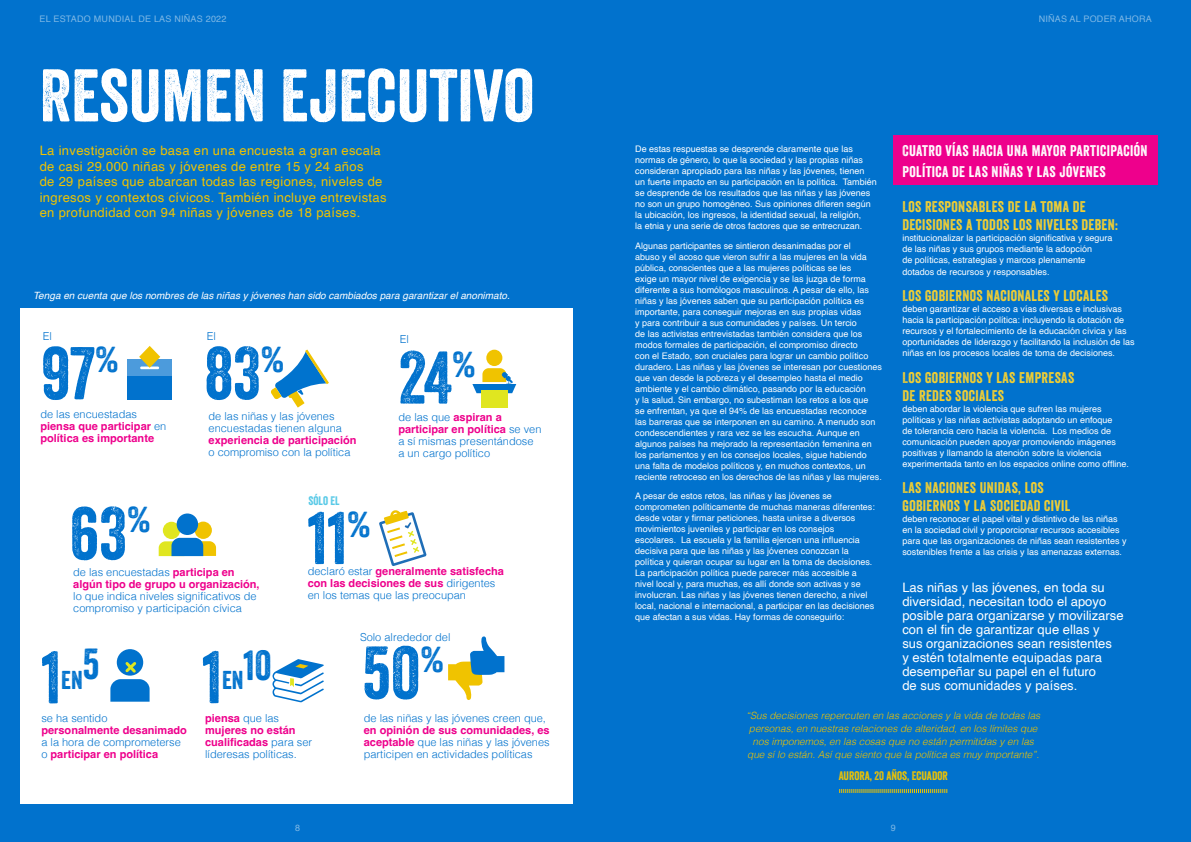
<style>
.page{position:relative;width:1191px;height:842px;background:#0172cd}
.page>*{position:absolute;margin:0;border:0;box-sizing:border-box;transform-origin:0 0}
.t1{font:72px "Veneer";color:#0172cd}
.t2{font:72px "Veneer";color:#fff}
.t3{font:25.1px "Veneer";color:#0172cd}
.t4{font:15px/18px "Veneer";letter-spacing:.025em;color:#f3cf32}
.t5{font:15px/20.4px "Veneer";letter-spacing:.025em;color:#fff}
.t6{font:13px/14px "Helvetica";color:#fff}
.t7{font:13px/15.6px "Helvetica";letter-spacing:.025em;color:#f0c300}
.t8{font:12px "Veneer";color:#f0c300}
.t9{font:12px "Veneer";color:#57c9e7}
.t10{font:300 11px/12px "Helvetica";color:#0172cd}
.t11{font:700 11px/12px "Helvetica";color:#ee008c}
.t12{font:italic 300 10px/13px "Helvetica";color:#f0c300;text-align:center}
.t13{font:italic 10px "Helvetica";color:#fff}
.t14{font:9px/11px "Helvetica";color:#fff}
.t15{font:9px "Helvetica";letter-spacing:.025em;color:#7fb8e5}
.s1{font-weight:300;color:#0172cd}
.s2{font-weight:700;color:#ee008c}
</style>
<div class="page">
<div style="left:20px;top:309px;width:553px;height:495px;background:#fff"></div>
<div style="left:893px;top:135px;width:265px;height:50px;background:#ee008c"></div>
<svg style="left:379px;top:510px;width:47px;height:56px"></svg>
<div style="left:163px;top:522px;width:17px;height:17px;background:#e0e620;border-radius:50%"></div>
<div style="left:195px;top:522px;width:17px;height:17px;background:#f0c300;border-radius:50%"></div>
<div style="left:177px;top:513px;width:21px;height:22px;background:#0172cd;border-radius:50%"></div>
<svg style="left:159px;top:538px;width:57px;height:18px"></svg>
<div style="left:127px;top:360px;width:45px;height:40px;background:#4c9bdc"></div>
<div style="left:127px;top:377px;width:45px;height:23px;background:#0172cd"></div>
<hr style="left:140px;top:366px;width:19px;height:3px;background:#fff">
<svg style="left:139px;top:346px;width:21px;height:22px"></svg>
<svg style="left:271px;top:350px;width:58px;height:57px"></svg>
<div style="left:486px;top:350px;width:16px;height:16px;background:#f0c300;border-radius:50%"></div>
<div style="left:481px;top:390px;width:26px;height:17px;background:#e0e620"></div>
<svg style="left:472px;top:368px;width:44px;height:25px"></svg>
<div style="left:117px;top:649px;width:26px;height:27px;background:#0172cd;border-radius:50%"></div>
<svg style="left:110px;top:659px;width:40px;height:43px"></svg>
<svg style="left:839px;top:789px;width:108px;height:4px"></svg>
<svg style="left:272px;top:659px;width:52px;height:43px"></svg>
<svg style="left:448px;top:636px;width:56px;height:64px"></svg>
<p class="t15" style="left:40px;top:12px;width:188px">EL ESTADO MUNDIAL DE LAS NIÑAS 2022</p>
<p class="t15" style="left:1038px;top:12px;width:114px">NIÑAS AL PODER AHORA</p>
<h1 class="t2" style="left:40px;top:52px;width:496px">RESUMEN EJECUTIVO</h1>
<p class="t7" style="left:40px;top:143px;width:348px">La investigación se basa en una encuesta a gran escala de casi 29.000 niñas y jóvenes de entre 15 y 24 años<br>de 29 países que abarcan todas las regiones, niveles de ingresos y contextos cívicos. También incluye entrevistas en profundidad con 94 niñas y jóvenes de 18 países.</p>
<p class="t13" style="left:33px;top:288px;width:478px">Tenga en cuenta que los nombres de las niñas y jóvenes han sido cambiados para garantizar el anonimato.</p>
<p class="t10" style="left:43px;top:329px;width:11px">El</p>
<p class="t10" style="left:207px;top:329px;width:11px">El</p>
<p class="t10" style="left:400px;top:332px;width:11px">El</p>
<h1 class="t1" style="left:41px;top:329px;width:245px">97<sup>%</sup> 83<sup>%</sup></h1>
<h1 class="t1" style="left:398px;top:334px;width:79px">24<sup>%</sup></h1>
<p class="t11" style="left:40px;top:409px;width:127px"><span class="s1">de las encuestadas </span>piensa que participar <span class="s1">en </span>política es importante</p>
<p class="t10" style="left:209px;top:410px;width:135px">de las niñas y las jóvenes encuestadas tienen alguna</p>
<p class="t11" style="left:209px;top:436px;width:149px">experiencia de participación</p>
<p class="t10" style="left:209px;top:446px;width:143px">o compromiso con la política</p>
<h1 class="t1" style="left:70px;top:490px;width:82px">63<sup>%</sup></h1>
<h3 class="t9" style="left:308px;top:493px;width:33px">SÓLO EL</h3>
<h1 class="t1" style="left:308px;top:494px;width:65px">11<sup>%</sup></h1>
<p class="t10" style="left:398px;top:410px;width:145px">de las que <span class="s2">aspiran a participar en política</span> se ven a sí mismas presentándose a un cargo político</p>
<p class="t11" style="left:73px;top:568px;width:188px"><span class="s1">de las encuestadas</span> participa en algún tipo de grupo u organización,</p>
<p class="t10" style="left:73px;top:590px;width:185px">lo que indica niveles significativos de compromiso y participación cívica</p>
<p class="t10" style="left:308px;top:564px;width:198px">declaró estar <span class="s2">generalmente satisfecha con las decisiones de sus</span> dirigentes en los temas que las preocupan</p>
<p class="t10" style="left:360px;top:630px;width:92px">Solo alrededor del</p>
<h1 class="t1" style="left:41px;top:633px;width:21px">1</h1>
<h2 class="t3" style="left:61px;top:665px;width:40px">EN<sup>5</sup></h2>
<h1 class="t1" style="left:362px;top:629px;width:83px">50<sup>%</sup></h1>
<h1 class="t1" style="left:202px;top:633px;width:21px">1</h1>
<h2 class="t3" style="left:222px;top:664px;width:51px">EN<sup>10</sup></h2>
<p class="t10" style="left:41px;top:711px;width:68px">se ha sentido</p>
<p class="t11" style="left:41px;top:725px;width:147px">personalmente desanimado</p>
<p class="t10" style="left:41px;top:735px;width:141px">a la hora de comprometerse o <span class="s2">participar en política</span></p>
<p class="t11" style="left:205px;top:713px;width:108px">piensa <span class="s1">que las </span>mujeres no están cualificadas <span class="s1">para ser líderesas políticas.</span></p>
<p class="t10" style="left:364px;top:711px;width:184px">de las niñas y las jóvenes creen que,</p>
<p class="t10" style="left:364px;top:723px;width:187px;text-align:justify"><span class="s2">en opinión de sus comunidades, es aceptable</span> que las niñas y las jóvenes participen en actividades políticas</p>
<p class="t14" style="left:635px;top:144px;width:243px">De estas respuestas se desprende claramente que las normas de género, lo que la sociedad y las propias niñas consideran apropiado para las niñas y las jóvenes, tienen<br>un fuerte impacto en su participación en la política. También se desprende de los resultados que las niñas y las jóvenes no son un grupo homogéneo. Sus opiniones difieren según la ubicación, los ingresos, la identidad sexual, la religión,<br>la etnia y una serie de otros factores que se entrecruzan.</p>
<p class="t14" style="left:635px;top:240px;width:248px">Algunas participantes se sintieron desanimadas por el<br>abuso y el acoso que vieron sufrir a las mujeres en la vida pública, conscientes que a las mujeres políticas se les<br>exige un mayor nivel de exigencia y se las juzga de forma diferente a sus homólogos masculinos. A pesar de ello, las niñas y las jóvenes saben que su participación política es importante, para conseguir mejoras en sus propias vidas<br>y para contribuir a sus comunidades y países. Un tercio<br>de las activistas entrevistadas también considera que los modos formales de participación, el compromiso directo<br>con el Estado, son cruciales para lograr un cambio político duradero. Las niñas y las jóvenes se interesan por cuestiones que van desde la pobreza y el desempleo hasta el medio ambiente y el cambio climático, pasando por la educación<br>y la salud. Sin embargo, no subestiman los retos a los que<br>se enfrentan, ya que el 94% de las encuestadas reconoce<br>las barreras que se interponen en su camino. A menudo son condescendientes y rara vez se les escucha. Aunque en algunos países ha mejorado la representación femenina en los parlamentos y en los consejos locales, sigue habiendo una falta de modelos políticos y, en muchos contextos, un reciente retroceso en los derechos de las niñas y las mujeres.</p>
<p class="t14" style="left:635px;top:491px;width:241px">A pesar de estos retos, las niñas y las jóvenes se comprometen políticamente de muchas maneras diferentes: desde votar y firmar peticiones, hasta unirse a diversos movimientos juveniles y participar en los consejos escolares. La escuela y la familia ejercen una influencia decisiva para que las niñas y las jóvenes conozcan la política y quieran ocupar su lugar en la toma de decisiones.<br>La participación política puede parecer más accesible a nivel local y, para muchas, es allí donde son activas y se involucran. Las niñas y las jóvenes tienen derecho, a nivel local, nacional e internacional, a participar en las decisiones que afectan a sus vidas. Hay formas de conseguirlo:</p>
<h3 class="t5" style="left:902px;top:141px;width:246px">CUATRO VÍAS HACIA UNA MAYOR PARTICIPACIÓN<br>POLÍTICA DE LAS NIÑAS Y LAS JÓVENES</h3>
<h3 class="t4" style="left:902px;top:197px;width:217px">LOS RESPONSABLES DE LA TOMA DE<br>DECISIONES A TODOS LOS NIVELES DEBEN:</h3>
<p class="t14" style="left:902px;top:232px;width:212px">institucionalizar la participación significativa y segura de las niñas y sus grupos mediante la adopción<br>de políticas, estrategias y marcos plenamente</p>
<p class="t14" style="left:902px;top:266px;width:149px">dotados de recursos y responsables.</p>
<h3 class="t4" style="left:902px;top:287px;width:207px">LOS GOBIERNOS NACIONALES Y LOCALES</h3>
<p class="t14" style="left:902px;top:304px;width:234px">deben garantizar el acceso a vías diversas e inclusivas hacia la participación política: incluyendo la dotación de recursos y el fortalecimiento de la educación cívica y las oportunidades de liderazgo y facilitando la inclusión de las niñas en los procesos locales de toma de decisiones.</p>
<h3 class="t4" style="left:902px;top:368px;width:173px">LOS GOBIERNOS Y LAS EMPRESAS<br>DE REDES SOCIALES</h3>
<p class="t14" style="left:902px;top:403px;width:228px">deben abordar la violencia que sufren las mujeres políticas y las niñas activistas adoptando un enfoque<br>de tolerancia cero hacia la violencia. Los medios de comunicación pueden apoyar promoviendo imágenes positivas y llamando la atención sobre la violencia experimentada tanto en los espacios online como offline.</p>
<h3 class="t4" style="left:902px;top:479px;width:169px">LAS NACIONES UNIDAS, LOS<br>GOBIERNOS Y LA SOCIEDAD CIVIL</h3>
<p class="t14" style="left:902px;top:514px;width:226px">deben reconocer el papel vital y distintivo de las niñas en la sociedad civil y proporcionar recursos accesibles para que las organizaciones de niñas sean resistentes y sostenibles frente a las crisis y las amenazas externas.</p>
<p class="t6" style="left:902px;top:581px;width:223px">Las niñas y las jóvenes, en toda su diversidad, necesitan todo el apoyo posible para organizarse y movilizarse con el fin de garantizar que ellas y<br>sus organizaciones sean resistentes<br>y estén totalmente equipadas para desempeñar su papel en el futuro<br>de sus comunidades y países.</p>
<p class="t12" style="left:746px;top:708px;width:296px">“Sus decisiones repercuten en las acciones y la vida de todas las personas, en nuestras relaciones de alteridad, en los límites que nos imponemos, en las cosas que no están permitidas y en las que sí lo están. Así que siento que la política es muy importante”.</p>
<h3 class="t8" style="left:838px;top:768px;width:111px">AURORA, 20 AÑOS, ECUADOR</h3>
<p class="t15" style="left:295px;top:821px;width:7px">8</p>
<p class="t15" style="left:890px;top:821px;width:7px">9</p>
</div>
